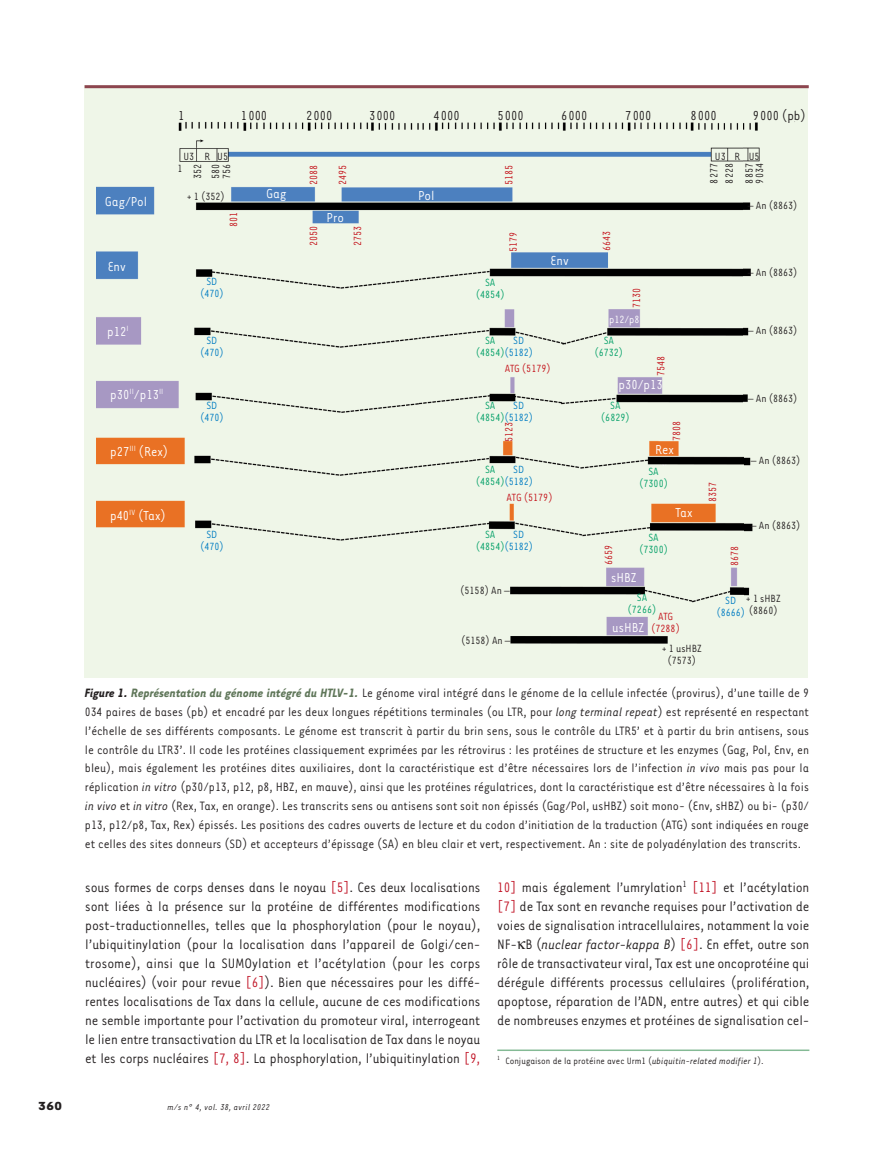
<style>
.page{position:relative;width:894px;height:1149px;background:#fff}
.page>*{position:absolute;margin:0;border:0;box-sizing:border-box;transform-origin:0 0}
.t1{font:15.75px/18.9px "Tarzana Narrow";letter-spacing:-.01em;color:#231f20;text-align:justify}
.t2{font:15px "Tarzana Narrow";color:#fff}
.t3{font:15px "Tarzana Narrow";color:#231f20}
.t4{font:13.95px/18.9px "Tarzana Narrow";color:#231f20;text-align:justify}
.t5{font:700 13.5px "Tarzana Wide";color:#231f20}
.t6{font:12px/12px "Tarzana Narrow";color:#231f20}
.t7{font:12px/12px "Tarzana Narrow";color:#009f66;text-align:center}
.t8{font:12px/12px "Tarzana Narrow";color:#c4121a;text-align:center}
.t9{font:12px/12px "Tarzana Narrow";color:#007cc2;text-align:center}
.t10{font:12px "Tarzana Narrow";color:#fff}
.t11{font:10.5px "Tarzana Narrow";color:#231f20}
.t12{font:italic 9.75px "Tarzana Narrow";letter-spacing:.025em;color:#231f20}
.s1{color:#007cc2}
.s2{font-weight:700;font-style:italic}
.s3{font-weight:700;font-style:italic;color:#5f7659}
.s4{font-style:italic}
.s5{color:#c11527}
</style>
<div class="page">
<hr style="left:497px;top:1049px;width:312px;height:1px;background:#84ba95">
<div style="left:85px;top:85px;width:722px;height:592px;background:#eff6e8"></div>
<img style="left:96px;top:121px;width:699px;height:523px">
<hr style="left:85px;top:85px;width:723px;height:3px;background:#8d454f">
<p class="t2" style="left:105px;top:192px;width:44px">Gag/Pol</p>
<p class="t2" style="left:108px;top:257px;width:20px">Env</p>
<p class="t2" style="left:107px;top:322px;width:23px">p12<sup>I</sup></p>
<p class="t3" style="left:178px;top:106px;width:8px">1</p>
<p class="t3" style="left:241px;top:106px;width:28px">1000</p>
<p class="t3" style="left:306px;top:106px;width:28px">2000</p>
<p class="t3" style="left:369px;top:106px;width:28px">3000</p>
<p class="t3" style="left:433px;top:106px;width:28px">4000</p>
<p class="t3" style="left:497px;top:106px;width:28px">5000</p>
<p class="t3" style="left:561px;top:106px;width:28px">6000</p>
<p class="t3" style="left:625px;top:106px;width:28px">7000</p>
<p class="t3" style="left:690px;top:106px;width:28px">8000</p>
<p class="t3" style="left:752px;top:106px;width:55px">9000 (pb)</p>
<p class="t6" style="left:714px;top:149px;width:46px">U3 R U5</p>
<p class="t6" style="left:705px;top:184px;width:23px;line-height:15.1px;rotate:-90deg">8277<br>8228</p>
<p class="t6" style="left:743px;top:184px;width:23px;line-height:10.5px;rotate:-90deg">8857<br>9034</p>
<p class="t2" style="left:266px;top:184px;width:22px">Gag</p>
<p class="t2" style="left:418px;top:186px;width:18px">Pol</p>
<p class="t2" style="left:326px;top:208px;width:19px">Pro</p>
<p class="t2" style="left:550px;top:252px;width:20px">Env</p>
<p class="t6" style="left:183px;top:149px;width:46px">U3 R U5</p>
<p class="t6" style="left:177px;top:162px;width:7px">1</p>
<p class="t6" style="left:188px;top:179px;width:17px;line-height:18.1px;rotate:-90deg">352<br>580</p>
<p class="t6" style="left:220px;top:179px;width:17px;rotate:-90deg">756</p>
<p class="t6" style="left:187px;top:189px;width:40px">+ 1 (352)</p>
<p class="t8" style="left:307px;top:185px;width:22px;rotate:-90deg">2088</p>
<p class="t8" style="left:336px;top:185px;width:22px;rotate:-90deg">2495</p>
<p class="t8" style="left:502px;top:185px;width:22px;rotate:-90deg">5185</p>
<p class="t6" style="left:747px;top:199px;width:51px">– An (8863)</p>
<p class="t8" style="left:227px;top:227px;width:17px;rotate:-90deg">801</p>
<p class="t8" style="left:307px;top:246px;width:22px;rotate:-90deg">2050</p>
<p class="t8" style="left:351px;top:246px;width:22px;rotate:-90deg">2753</p>
<p class="t8" style="left:599px;top:251px;width:22px;rotate:-90deg">6643</p>
<p class="t8" style="left:506px;top:252px;width:22px;rotate:-90deg">5179</p>
<p class="t9" style="left:200px;top:275px;width:25px">SD (470)</p>
<p class="t9" style="left:200px;top:334px;width:25px">SD (470)</p>
<p class="t7" style="left:475px;top:276px;width:30px">SA (4854)</p>
<p class="t7" style="left:475px;top:334px;width:59px;text-align:left;text-indent:9px">SA (4854)<span class="s1">(5182)</span></p>
<p class="t9" style="left:513px;top:334px;width:12px">SD</p>
<p class="t8" style="left:504px;top:362px;width:48px">ATG (5179)</p>
<p class="t8" style="left:630px;top:308px;width:22px;rotate:-90deg">7130</p>
<p class="t10" style="left:609px;top:312px;width:32px">p12/p8</p>
<p class="t7" style="left:594px;top:334px;width:30px">SA (6732)</p>
<p class="t8" style="left:654px;top:376px;width:22px;rotate:-90deg">7548</p>
<p class="t6" style="left:747px;top:266px;width:51px">– An (8863)</p>
<p class="t6" style="left:747px;top:324px;width:51px">– An (8863)</p>
<p class="t2" style="left:110px;top:385px;width:55px">p30<sup>II</sup>/p13<sup>II</sup></p>
<p class="t9" style="left:200px;top:398px;width:25px">SD (470)</p>
<p class="t7" style="left:475px;top:399px;width:59px;text-align:left;text-indent:9px">SA (4854)<span class="s1">(5182)</span></p>
<p class="t9" style="left:513px;top:399px;width:12px">SD</p>
<p class="t8" style="left:502px;top:442px;width:22px;rotate:-90deg">5123</p>
<p class="t2" style="left:618px;top:375px;width:46px">p30/p13</p>
<p class="t7" style="left:600px;top:399px;width:30px">SA (6829)</p>
<p class="t8" style="left:669px;top:441px;width:22px;rotate:-90deg">7808</p>
<p class="t6" style="left:747px;top:391px;width:51px">– An (8863)</p>
<p class="t2" style="left:110px;top:442px;width:60px">p27<sup>III</sup> (Rex)</p>
<p class="t7" style="left:475px;top:463px;width:59px;text-align:left;text-indent:9px">SA (4854)<span class="s1">(5182)</span></p>
<p class="t9" style="left:513px;top:463px;width:12px">SD</p>
<p class="t8" style="left:506px;top:491px;width:48px">ATG (5179)</p>
<p class="t2" style="left:655px;top:440px;width:20px">Rex</p>
<p class="t7" style="left:639px;top:465px;width:30px">SA (7300)</p>
<p class="t8" style="left:705px;top:502px;width:22px;rotate:-90deg">8357</p>
<p class="t6" style="left:750px;top:454px;width:51px">– An (8863)</p>
<p class="t2" style="left:110px;top:506px;width:57px">p40<sup>IV</sup> (Tax)</p>
<p class="t9" style="left:200px;top:527px;width:25px">SD (470)</p>
<p class="t9" style="left:513px;top:527px;width:12px">SD</p>
<p class="t7" style="left:475px;top:527px;width:59px;text-align:left;text-indent:9px">SA (4854)<span class="s1">(5182)</span></p>
<p class="t6" style="left:460px;top:584px;width:51px">(5158) An –</p>
<p class="t6" style="left:461px;top:633px;width:51px">(5158) An –</p>
<p class="t8" style="left:601px;top:565px;width:22px;rotate:-90deg">6659</p>
<p class="t7" style="left:639px;top:530px;width:30px">SA (7300)</p>
<p class="t2" style="left:611px;top:568px;width:27px">sHBZ</p>
<p class="t2" style="left:675px;top:503px;width:19px">Tax</p>
<p class="t7" style="left:627px;top:591px;width:30px">SA (7266)</p>
<p class="t8" style="left:651px;top:610px;width:30px">ATG (7288)</p>
<p class="t2" style="left:611px;top:618px;width:34px">usHBZ</p>
<p class="t6" style="left:661px;top:641px;width:42px;text-align:center">+ 1 usHBZ (7573)</p>
<p class="t6" style="left:750px;top:519px;width:51px">– An (8863)</p>
<p class="t8" style="left:727px;top:565px;width:22px;rotate:-90deg">8678</p>
<p class="t9" style="left:716px;top:593px;width:30px">SD (8666)</p>
<p class="t6" style="left:745px;top:591px;width:36px">+ 1 sHBZ (8860)</p>
<p class="t4" style="left:85px;top:682px;width:725px"><span class="s2">Figure 1.</span> <span class="s3">Représentation du génome intégré du HTLV-1.</span> Le génome viral intégré dans le génome de la cellule infectée (provirus), d’une taille de 9<br>034 paires de bases (pb) et encadré par les deux longues répétitions terminales (ou LTR, pour <span class="s4">long terminal repeat</span>) est représenté en respectant l’échelle de ses différents composants. Le génome est transcrit à partir du brin sens, sous le contrôle du LTR5’ et à partir du brin antisens, sous le contrôle du LTR3’. Il code les protéines classiquement exprimées par les rétrovirus : les protéines de structure et les enzymes (Gag, Pol, Env, en bleu), mais également les protéines dites auxiliaires, dont la caractéristique est d’être nécessaires lors de l’infection <span class="s4">in vivo</span> mais pas pour la réplication <span class="s4">in vitro</span> (p30/p13, p12, p8, HBZ, en mauve), ainsi que les protéines régulatrices, dont la caractéristique est d’être nécessaires à la fois <span class="s4">in vivo</span> et <span class="s4">in vitro</span> (Rex, Tax, en orange). Les transcrits sens ou antisens sont soit non épissés (Gag/Pol, usHBZ) soit mono- (Env, sHBZ) ou bi- (p30/ p13, p12/p8, Tax, Rex) épissés. Les positions des cadres ouverts de lecture et du codon d’initiation de la traduction (ATG) sont indiquées en rouge et celles des sites donneurs (SD) et accepteurs d’épissage (SA) en bleu clair et vert, respectivement. An : site de polyadénylation des transcrits.</p>
<p class="t1" style="left:85px;top:877px;width:396px">sous formes de corps denses dans le noyau <span class="s5">[5]</span>. Ces deux localisations sont liées à la présence sur la protéine de différentes modifications post-traductionnelles, telles que la phosphorylation (pour le noyau), l’ubiquitinylation (pour la localisation dans l’appareil de Golgi/cen&shy;trosome), ainsi que la SUMOylation et l’acétylation (pour les corps nucléaires) (voir pour revue <span class="s5">[6]</span>). Bien que nécessaires pour les diffé&shy;rentes localisations de Tax dans la cellule, aucune de ces modifications ne semble importante pour l’activation du promoteur viral, interrogeant le lien entre transactivation du LTR et la localisation de Tax dans le noyau et les corps nucléaires <span class="s5">[7, 8]</span>. La phosphorylation, l’ubiquitinylation <span class="s5">[9,</span></p>
<p class="t5" style="left:38px;top:1097px;width:26px">360</p>
<p class="t12" style="left:167px;top:1100px;width:104px">m/s n° 4, vol. 38, avril 2022</p>
<p class="t1" style="left:497px;top:877px;width:313px"><span class="s5">10]</span> mais également l’umrylation<sup>1</sup> <span class="s5">[11]</span> et l’acétylation <span class="s5">[7]</span> de Tax sont en revanche requises pour l’activation de voies de signalisation intracellulaires, notamment la voie NF- B (<span class="s4">nuclear factor-kappa B</span>) <span class="s5">[6]</span>. En effet, outre son rôle de transactivateur viral, Tax est une oncoprotéine qui dérégule différents processus cellulaires (prolifération, apoptose, réparation de l’ADN, entre autres) et qui cible de nombreuses enzymes et protéines de signalisation cel-</p>
<p class="t11" style="left:497px;top:1054px;width:268px"><sup>1</sup> Conjugaison de la protéine avec Urm1 (<span class="s4">ubiquitin-related modifier 1</span>).</p>
</div>
